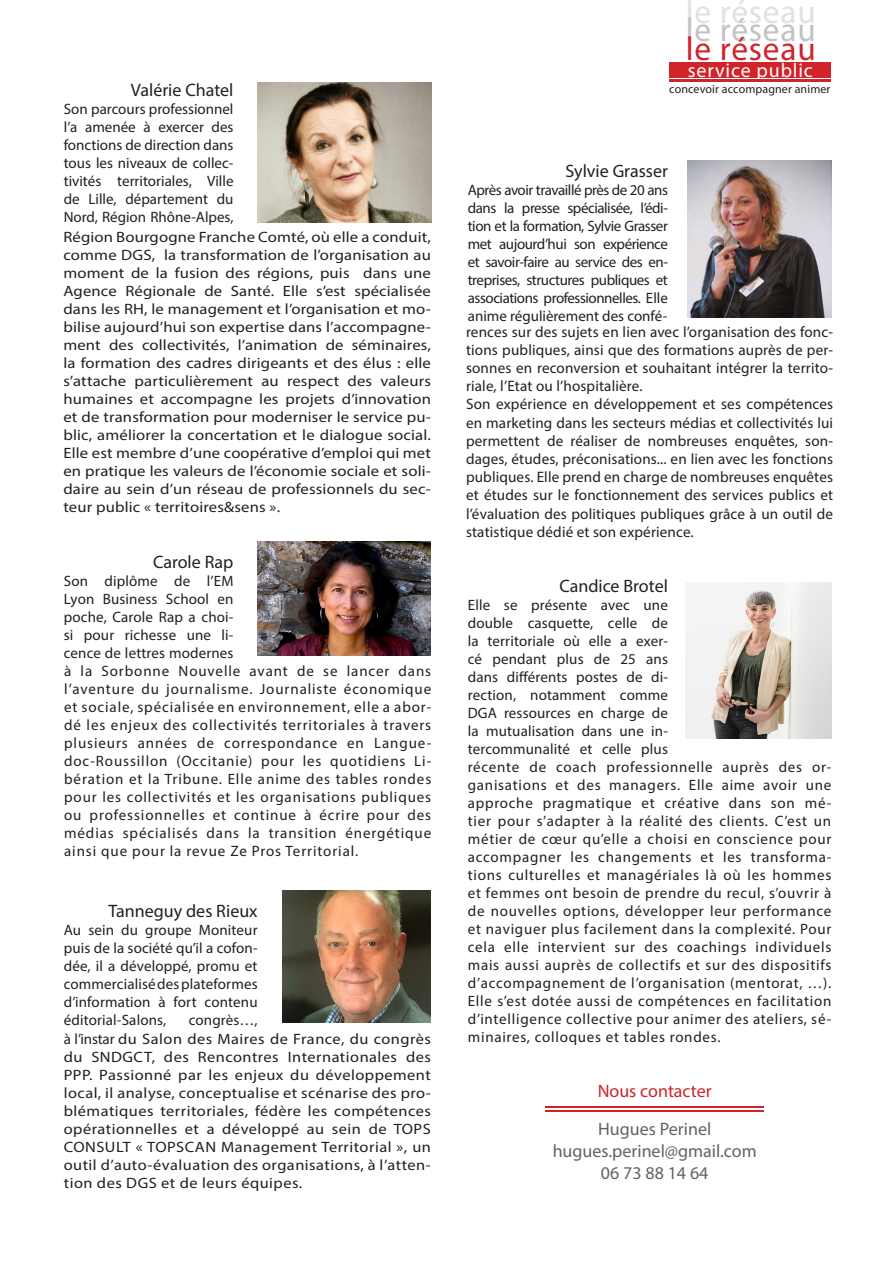
<style>
.page{position:relative;width:893px;height:1263px;background:#fff}
.page>*{position:absolute;margin:0;border:0;box-sizing:border-box;transform-origin:0 0}
.t1{font:33.3px "Myriad Pro";letter-spacing:.025em;color:#e0e1e3}
.t2{font:33.3px "Myriad Pro";letter-spacing:.025em;color:#c1c2c4}
.t3{font:33.3px "Myriad Pro";letter-spacing:.025em;color:#d1232a}
.t4{font:19.95px "Myriad Pro";letter-spacing:.04em;color:#fff}
.t5{font:18px "Myriad Pro";color:#231f20}
.t6{font:18px "Myriad Pro";color:#636366}
.t7{font:18px "Myriad Pro";color:#d1232a}
.t8{font:15.15px/18.1px "Myriad Pro";letter-spacing:.01em;color:#231f20;text-align:justify}
.t9{font:15px/18px "Myriad Pro";letter-spacing:.01em;color:#231f20;text-align:justify}
.t10{font:15px/18px "Myriad Pro";letter-spacing:.01em;color:#231f20;text-align:justify;scale:1.11 1}
.t11{font:12px "Myriad Pro";letter-spacing:.01em;color:#231f20}
</style>
<div class="page">
<hr style="left:545px;top:1110px;width:219px;height:2px;background:#d1232a">
<hr style="left:545px;top:1107px;width:219px;height:1px;background:#d1232a">
<img style="left:258px;top:82px;width:173px;height:140px">
<img style="left:688px;top:161px;width:143px;height:156px">
<img style="left:258px;top:541px;width:173px;height:115px">
<img style="left:282px;top:890px;width:149px;height:133px">
<img style="left:686px;top:582px;width:145px;height:156px">
<div style="left:671px;top:62px;width:159px;height:15px;background:#d1232a"></div>
<hr style="left:669px;top:80px;width:162px;height:2px;background:#d1232a">
<p class="t5" style="left:131px;top:79px;width:104px">Valérie Chatel</p>
<p class="t9" style="left:64px;top:100px;width:171px">Son parcours professionnel l’a amenée à exercer des fonctions de direction dans tous les niveaux de collec&shy;tivités territoriales, Ville de Lille, département du Nord, Région Rhône-Alpes,</p>
<p class="t10" style="left:63px;top:227px;width:333px">Région Bourgogne Franche Comté, où elle a conduit, comme DGS, la transformation de l’organisation au moment de la fusion des régions, puis dans une Agence Régionale de Santé. Elle s’est spécialisée dans les RH, le management et l’organisation et mo&shy;bilise aujourd’hui son expertise dans l’accompagne&shy;ment des collectivités, l’animation de séminaires, la formation des cadres dirigeants et des élus : elle s’attache particulièrement au respect des valeurs humaines et accompagne les projets d’innovation et de transformation pour moderniser le service pu&shy;blic, améliorer la concertation et le dialogue social.<br>Elle est membre d’une coopérative d’emploi qui met en pratique les valeurs de l’économie sociale et soli&shy;daire au sein d’un réseau de professionnels du sec&shy;teur public « territoires&amp;sens ».</p>
<p class="t5" style="left:153px;top:551px;width:82px">Carole Rap</p>
<p class="t9" style="left:64px;top:572px;width:171px">Son diplôme de l’EM Lyon Business School en poche, Carole Rap a choi&shy;si pour richesse une li&shy;cence de lettres modernes</p>
<p class="t9" style="left:64px;top:661px;width:369px">à la Sorbonne Nouvelle avant de se lancer dans l’aventure du journalisme. Journaliste économique et sociale, spécialisée en environnement, elle a abor&shy;dé les enjeux des collectivités territoriales à travers plusieurs années de correspondance en Langue&shy;doc-Roussillon (Occitanie) pour les quotidiens Li&shy;bération et la Tribune. Elle anime des tables rondes pour les collectivités et les organisations publiques ou professionnelles et continue à écrire pour des médias spécialisés dans la transition énergétique ainsi que pour la revue Ze Pros Territorial.</p>
<p class="t5" style="left:108px;top:900px;width:151px">Tanneguy des Rieux</p>
<p class="t9" style="left:64px;top:920px;width:195px">Au sein du groupe Moniteur puis de la société qu’il a cofon&shy;dée, il a développé, promu et commercialisé des plateformes d’information à fort contenu éditorial-Salons,</p>
<p class="t9" style="left:189px;top:1010px;width:70px">congrès…,</p>
<p class="t9" style="left:64px;top:1029px;width:369px">à l’instar du Salon des Maires de France, du congrès du SNDGCT, des Rencontres Internationales des PPP. Passionné par les enjeux du développement local, il analyse, conceptualise et scénarise des pro&shy;blématiques territoriales, fédère les compétences opérationnelles et a développé au sein de TOPS CONSULT « TOPSCAN Management Territorial », un outil d’auto-évaluation des organisations, à l’atten&shy;tion des DGS et de leurs équipes.</p>
<p class="t1" style="left:686px;top:-9px;width:131px">le réseau</p>
<p class="t4" style="left:688px;top:58px;width:126px">service public</p>
<p class="t2" style="left:686px;top:9px;width:131px">le réseau</p>
<p class="t3" style="left:686px;top:29px;width:131px">le réseau</p>
<p class="t11" style="left:669px;top:82px;width:163px">concevoir accompagner animer</p>
<p class="t5" style="left:565px;top:160px;width:104px">Sylvie Grasser</p>
<p class="t9" style="left:468px;top:180px;width:202px">Après avoir travaillé près de 20 ans dans la presse spécialisée, l’édi&shy;tion et la formation, Sylvie Grasser met aujourd’hui son expérience et savoir-faire au service des en&shy;treprises, structures publiques et associations professionnelles. Elle anime régulièrement des confé-</p>
<p class="t8" style="left:466px;top:322px;width:369px">rences sur des sujets en lien avec l’organisation des fonc&shy;tions publiques, ainsi que des formations auprès de per&shy;sonnes en reconversion et souhaitant intégrer la territo&shy;riale, l’Etat ou l’hospitalière.</p>
<p class="t8" style="left:466px;top:395px;width:369px">Son expérience en développement et ses compétences en marketing dans les secteurs médias et collectivités lui permettent de réaliser de nombreuses enquêtes, son&shy;dages, études, préconisations... en lien avec les fonctions publiques. Elle prend en charge de nombreuses enquêtes et études sur le fonctionnement des services publics et l’évaluation des politiques publiques grâce à un outil de statistique dédié et son expérience.</p>
<p class="t5" style="left:559px;top:574px;width:110px">Candice Brotel</p>
<p class="t9" style="left:468px;top:595px;width:202px">Elle se présente avec une double casquette, celle de la territoriale où elle a exer&shy;cé pendant plus de 25 ans dans différents postes de di&shy;rection, notamment comme DGA ressources en charge de la mutualisation dans une in&shy;tercommunalité et celle plus</p>
<p class="t9" style="left:468px;top:758px;width:365px">récente de coach professionnelle auprès des or&shy;ganisations et des managers. Elle aime avoir une approche pragmatique et créative dans son mé&shy;tier pour s’adapter à la réalité des clients. C’est un métier de cœur qu’elle a choisi en conscience pour accompagner les changements et les transforma&shy;tions culturelles et managériales là où les hommes et femmes ont besoin de prendre du recul, s’ouvrir à de nouvelles options, développer leur performance et naviguer plus facilement dans la complexité. Pour cela elle intervient sur des coachings individuels mais aussi auprès de collectifs et sur des dispositifs d’accompagnement de l’organisation (mentorat, …).<br>Elle s’est dotée aussi de compétences en facilitation d’intelligence collective pour animer des ateliers, sé&shy;minaires, colloques et tables rondes.</p>
<p class="t7" style="left:598px;top:1080px;width:116px">Nous contacter</p>
<p class="t6" style="left:598px;top:1118px;width:115px">Hugues Perinel</p>
<p class="t6" style="left:553px;top:1140px;width:206px">hugues.perinel@gmail.com</p>
<p class="t6" style="left:601px;top:1161px;width:109px">06 73 88 14 64</p>
</div>
